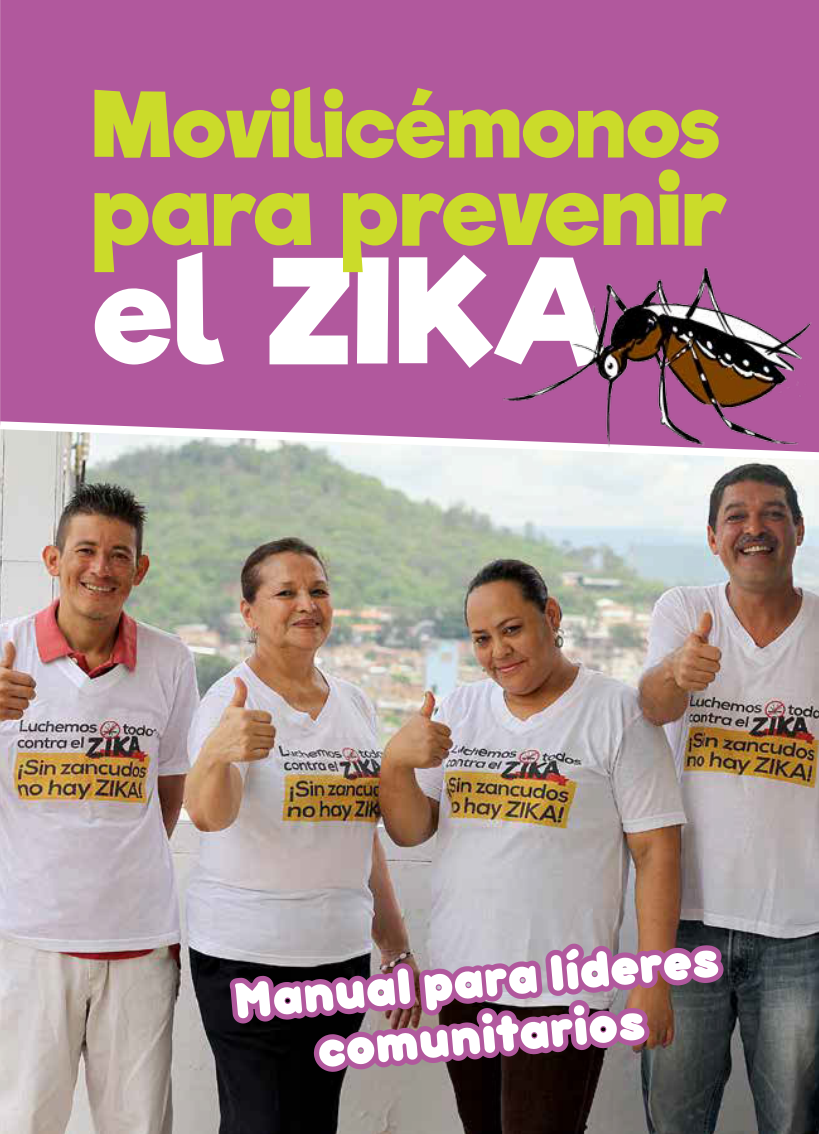
<style>
.page{position:relative;width:819px;height:1134px;background:#fff}
.page>*{position:absolute;margin:0;border:0;box-sizing:border-box;transform-origin:0 0}
.t1{font:143.5px "Riffic";letter-spacing:.015em;color:#fff}
.t2{font:99.75px "Riffic";letter-spacing:-.005em;color:#cbdb2a}
.t3{font:91px "Riffic";letter-spacing:.005em;color:#cbdb2a}
.t4{font:900 56px/56px "bubbleboddy";color:#fff;text-align:center}
</style>
<div class="page">
<img style="left:0;top:465px;width:819px;height:669px">
<div style="left:0;top:0;width:819px;height:417px;background:#b1589d"></div>
<img style="left:220px;top:683px;width:512px;height:451px">
<svg style="left:0;top:417px;width:804px;height:48px"></svg>
<img style="left:496px;top:258px;width:323px;height:195px">
<h3 class="t3" style="left:94px;top:68px;width:628px">Movilicémonos</h3>
<h2 class="t2" style="left:94px;top:147px;width:636px">para prevenir</h2>
<h1 class="t1" style="left:94px;top:223px;width:520px">el ZIKA</h1>
<p class="t4" style="left:231px;top:970px;width:490px;rotate:-5deg">Manual para líderes comunitarios</p>
</div>
